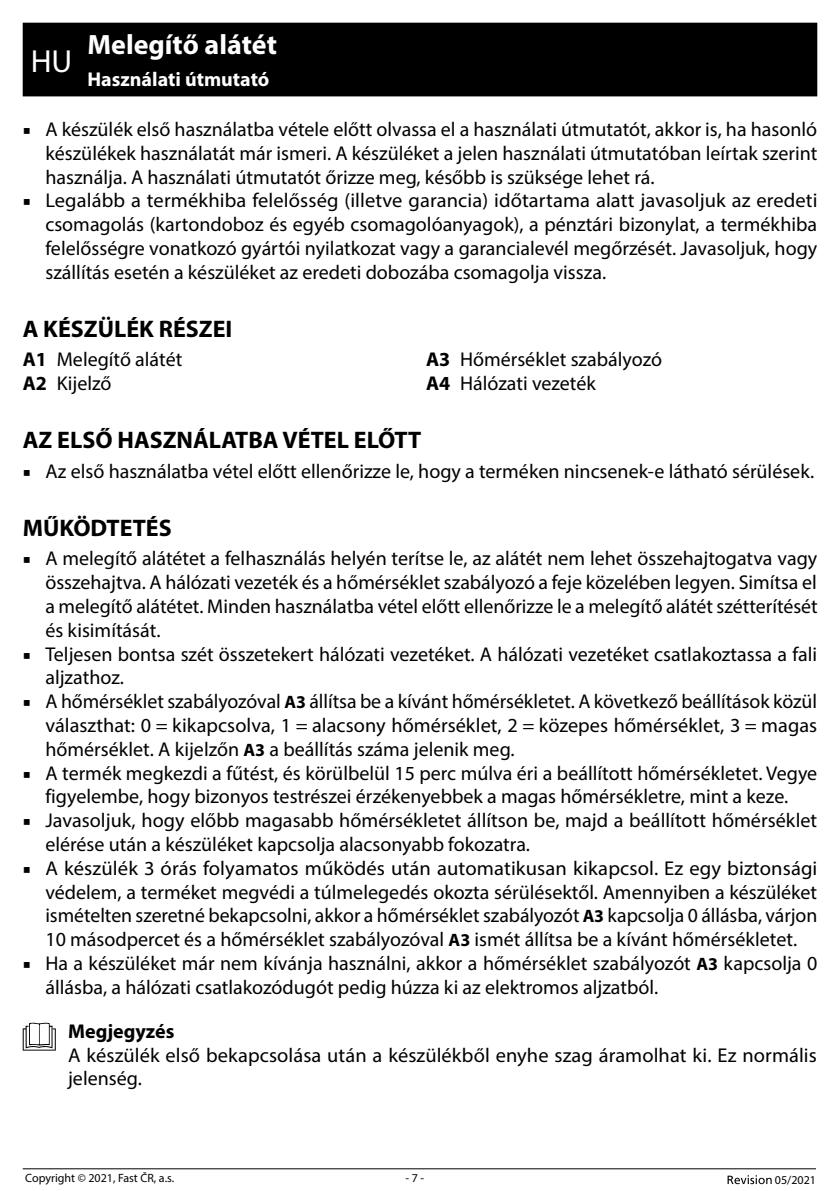
<style>
.page{position:relative;width:840px;height:1191px;background:#fff}
.page>*{position:absolute;margin:0;border:0;box-sizing:border-box;transform-origin:0 0}
.t1{font:32px "Myriad Pro";color:#fff}
.t2{font:700 28px "Myriad Pro";color:#fff}
.t3{font:700 24px "Myriad Pro";color:#000}
.t4{font:20px/23.8px "Myriad Pro";color:#000}
.t5{font:700 20px "Myriad Pro";color:#fff}
.t6{font:700 20px "Myriad Pro";color:#000}
.t7{font:12px "Myriad Pro";color:#000}
.s1{font-family:"Minion Pro"}
.s2{font-weight:700}
.s3{font-weight:700;font-size:18px}
</style>
<div class="page">
<hr style="left:23px;top:1168px;width:792px;height:1px;background:#000">
<svg style="left:727px;top:1175px;width:44px;height:9px"></svg>
<div style="left:23px;top:23px;width:793px;height:73px;background:#000"></div>
<svg style="left:23px;top:1022px;width:33px;height:28px"></svg>
<h2 class="t2" style="left:87px;top:27px;width:191px">Melegítő alátét</h2>
<p class="t5" style="left:87px;top:66px;width:183px">Használati útmutató</p>
<p class="t4" style="left:45px;top:117px;width:773px;text-align:justify;text-indent:-23px"><span class="s1">■</span> A készülék első használatba vétele előtt olvassa el a használati útmutatót, akkor is, ha hasonló készülékek használatát már ismeri. A készüléket a jelen használati útmutatóban leírtak szerint használja. A használati útmutatót őrizze meg, később is szüksége lehet rá.</p>
<p class="t4" style="left:45px;top:188px;width:773px;text-align:justify;text-indent:-23px"><span class="s1">■</span> Legalább a termékhiba felelősség (illetve garancia) időtartama alatt javasoljuk az eredeti csomagolás (kartondoboz és egyéb csomagolóanyagok), a pénztári bizonylat, a termékhiba felelősségre vonatkozó gyártói nyilatkozat vagy a garancialevél megőrzését. Javasoljuk, hogy szállítás esetén a készüléket az eredeti dobozába csomagolja vissza.</p>
<p class="t3" style="left:23px;top:313px;width:211px">A KÉSZÜLÉK RÉSZEI</p>
<p class="t4" style="left:23px;top:347px;width:161px"><span class="s2">A1</span> Melegítő alátét<br><span class="s2">A2</span> Kijelző</p>
<p class="t4" style="left:426px;top:347px;width:237px"><span class="s2">A3</span> Hőmérséklet szabályozó<br><span class="s2">A4</span> Hálózati vezeték</p>
<p class="t3" style="left:23px;top:424px;width:400px">AZ ELSŐ HASZNÁLATBA VÉTEL ELŐTT</p>
<p class="t4" style="left:23px;top:459px;width:792px"><span class="s1">■</span> Az első használatba vétel előtt ellenőrizze le, hogy a terméken nincsenek-e látható sérülések.</p>
<p class="t3" style="left:23px;top:512px;width:150px">MŰKÖDTETÉS</p>
<p class="t4" style="left:45px;top:546px;width:773px;text-align:justify;text-indent:-23px"><span class="s1">■</span> A melegítő alátétet a felhasználás helyén terítse le, az alátét nem lehet összehajtogatva vagy összehajtva. A hálózati vezeték és a hőmérséklet szabályozó a feje közelében legyen. Simítsa el a melegítő alátétet. Minden használatba vétel előtt ellenőrizze le a melegítő alátét szétterítését és kisimítását.</p>
<p class="t4" style="left:45px;top:641px;width:773px;text-indent:-23px"><span class="s1">■</span> Teljesen bontsa szét összetekert hálózati vezetéket. A hálózati vezetéket csatlakoztassa a fali aljzathoz.</p>
<p class="t4" style="left:45px;top:689px;width:772px;text-align:justify;text-indent:-23px"><span class="s1">■</span> A hőmérséklet szabályozóval <span class="s3">A3</span> állítsa be a kívánt hőmérsékletet. A következő beállítások közül választhat: 0 = kikapcsolva, 1 = alacsony hőmérséklet, 2 = közepes hőmérséklet, 3 = magas hőmérséklet. A kijelzőn <span class="s3">A3</span> a beállítás száma jelenik meg.</p>
<p class="t4" style="left:23px;top:760px;width:795px;text-align:center"><span class="s1">■</span> A termék megkezdi a fűtést, és körülbelül 15 perc múlva éri a beállított hőmérsékletet. Vegye figyelembe, hogy bizonyos testrészei érzékenyebbek a magas hőmérsékletre, mint a keze.</p>
<p class="t4" style="left:45px;top:808px;width:773px;text-indent:-23px"><span class="s1">■</span> Javasoljuk, hogy előbb magasabb hőmérsékletet állítson be, majd a beállított hőmérséklet elérése után a készüléket kapcsolja alacsonyabb fokozatra.</p>
<p class="t4" style="left:45px;top:856px;width:773px;text-align:justify;text-indent:-23px"><span class="s1">■</span> A készülék 3 órás folyamatos működés után automatikusan kikapcsol. Ez egy biztonsági védelem, a terméket megvédi a túlmelegedés okozta sérülésektől. Amennyiben a készüléket ismételten szeretné bekapcsolni, akkor a hőmérséklet szabályozót <span class="s3">A3</span> kapcsolja 0 állásba, várjon 10 másodpercet és a hőmérséklet szabályozóval <span class="s3">A3</span> ismét állítsa be a kívánt hőmérsékletet.</p>
<p class="t4" style="left:45px;top:951px;width:773px;text-indent:-23px"><span class="s1">■</span> Ha a készüléket már nem kívánja használni, akkor a hőmérséklet szabályozót <span class="s3">A3</span> kapcsolja 0 állásba, a hálózati csatlakozódugót pedig húzza ki az elektromos aljzatból.</p>
<p class="t6" style="left:68px;top:1018px;width:108px">Megjegyzés</p>
<p class="t4" style="left:68px;top:1042px;width:750px">A készülék első bekapcsolása után a készülékből enyhe szag áramolhat ki. Ez normális jelenség.</p>
<h1 class="t1" style="left:31px;top:41px;width:43px">HU</h1>
<p class="t7" style="left:25px;top:1170px;width:150px">Copyright © 2021, Fast ČR, a.s.</p>
<p class="t7" style="left:405px;top:1170px;width:20px">- 7 -</p>
<p class="t7" style="left:774px;top:1172px;width:43px">05/2021</p>
</div>
